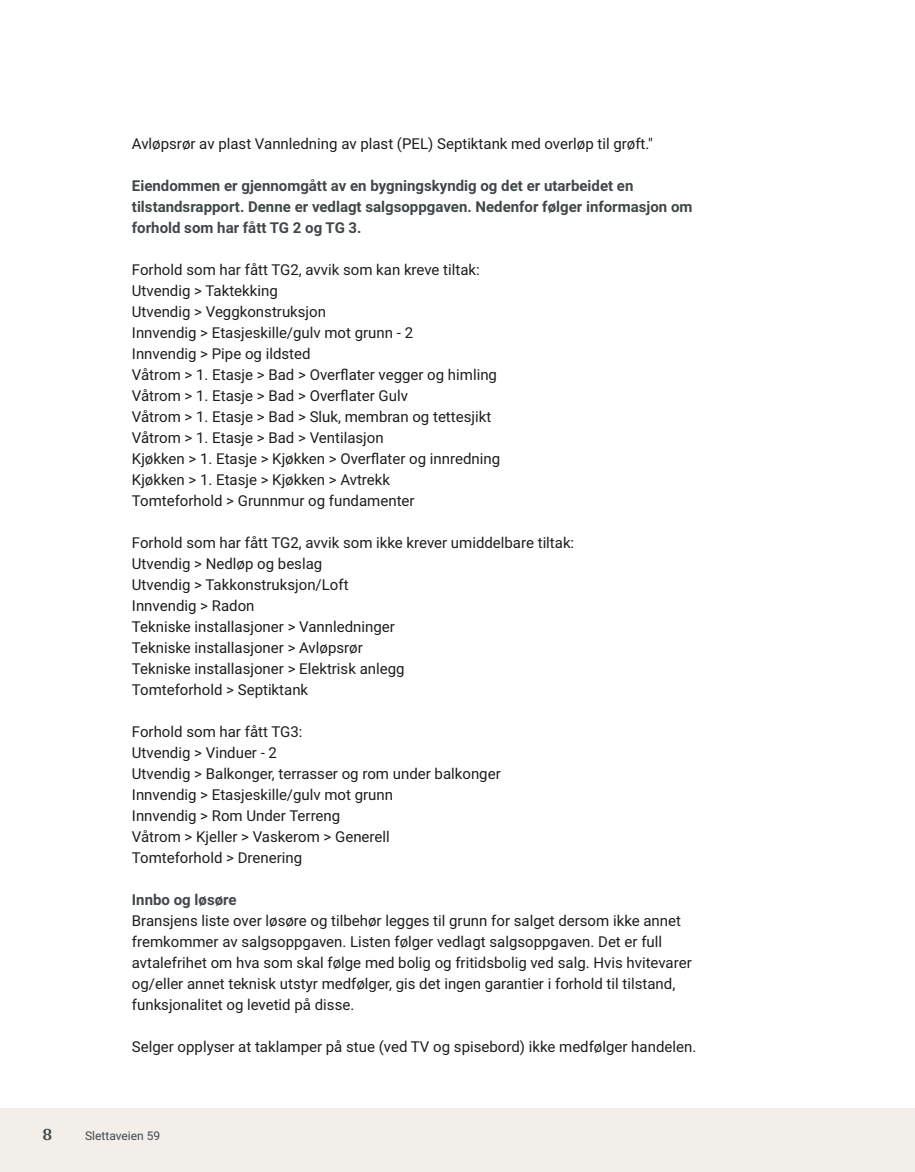
<style>
.page{position:relative;width:915px;height:1172px;background:#fff}
.page>*{position:absolute;margin:0;border:0;box-sizing:border-box;transform-origin:0 0}
.t1{font:700 18px "Arya";color:#414749}
.t2{font:15px/21px "Roboto Vitec";color:#1d1d1b}
.t3{font:700 15px/21px "Roboto Vitec";color:#414749}
.t4{font:12px "Roboto Vitec";color:#414749}
</style>
<div class="page">
<div style="left:0;top:1108px;width:914px;height:64px;background:#f2eeea"></div>
<p class="t2" style="left:132px;top:132px;width:522px">Avløpsrør av plast Vannledning av plast (PEL) Septiktank med overløp til grøft."</p>
<p class="t3" style="left:132px;top:174px;width:562px">Eiendommen er gjennomgått av en bygningskyndig og det er utarbeidet en tilstandsrapport. Denne er vedlagt salgsoppgaven. Nedenfor følger informasjon om forhold som har fått TG 2 og TG 3.</p>
<p class="t2" style="left:132px;top:258px;width:369px">Forhold som har fått TG2, avvik som kan kreve tiltak:<br>Utvendig &gt; Taktekking<br>Utvendig &gt; Veggkonstruksjon<br>Innvendig &gt; Etasjeskille/ gulv mot grunn ‑ 2<br>Innvendig &gt; Pipe og ildsted<br>Våtrom &gt; 1. Etasje &gt; Bad &gt; Overflater vegger og himling Våtrom &gt; 1. Etasje &gt; Bad &gt; Overflater Gulv<br>Våtrom &gt; 1. Etasje &gt; Bad &gt; Sluk, membran og tettesjikt Våtrom &gt; 1. Etasje &gt; Bad &gt; Ventilasjon<br>Kjøkken &gt; 1. Etasje &gt; Kjøkken &gt; Overflater og innredning Kjøkken &gt; 1. Etasje &gt; Kjøkken &gt; Avtrekk<br>Tomteforhold &gt; Grunnmur og fundamenter</p>
<p class="t2" style="left:132px;top:531px;width:443px">Forhold som har fått TG2, avvik som ikke krever umiddelbare tiltak:<br>Utvendig &gt; Nedløp og beslag<br>Utvendig &gt; Takkonstruksjon/ Loft<br>Innvendig &gt; Radon<br>Tekniske installasjoner &gt; Vannledninger<br>Tekniske installasjoner &gt; Avløpsrør<br>Tekniske installasjoner &gt; Elektrisk anlegg<br>Tomteforhold &gt; Septiktank</p>
<p class="t2" style="left:132px;top:720px;width:370px">Forhold som har fått TG3:<br>Utvendig &gt; Vinduer ‑ 2<br>Utvendig &gt; Balkonger, terrasser og rom under balkonger Innvendig &gt; Etasjeskille/ gulv mot grunn<br>Innvendig &gt; Rom Under Terreng<br>Våtrom &gt; Kjeller &gt; Vaskerom &gt; Generell<br>Tomteforhold &gt; Drenering</p>
<p class="t3" style="left:132px;top:888px;width:106px">Innbo og løsøre</p>
<p class="t2" style="left:132px;top:909px;width:561px">Bransjens liste over løsøre og tilbehør legges til grunn for salget dersom ikke annet fremkommer av salgsoppgaven. Listen følger vedlagt salgsoppgaven. Det er full avtalefrihet om hva som skal følge med bolig og fritidsbolig ved salg. Hvis hvitevarer og/ eller annet teknisk utstyr medfølger, gis det ingen garantier i forhold til tilstand, funksjonalitet og levetid på disse.</p>
<p class="t2" style="left:132px;top:1035px;width:565px">Selger opplyser at taklamper på stue (ved TV og spisebord) ikke medfølger handelen.</p>
<p class="t1" style="left:43px;top:1123px;width:11px">8</p>
<p class="t4" style="left:85px;top:1127px;width:77px">Slettaveien 59</p>
</div>
